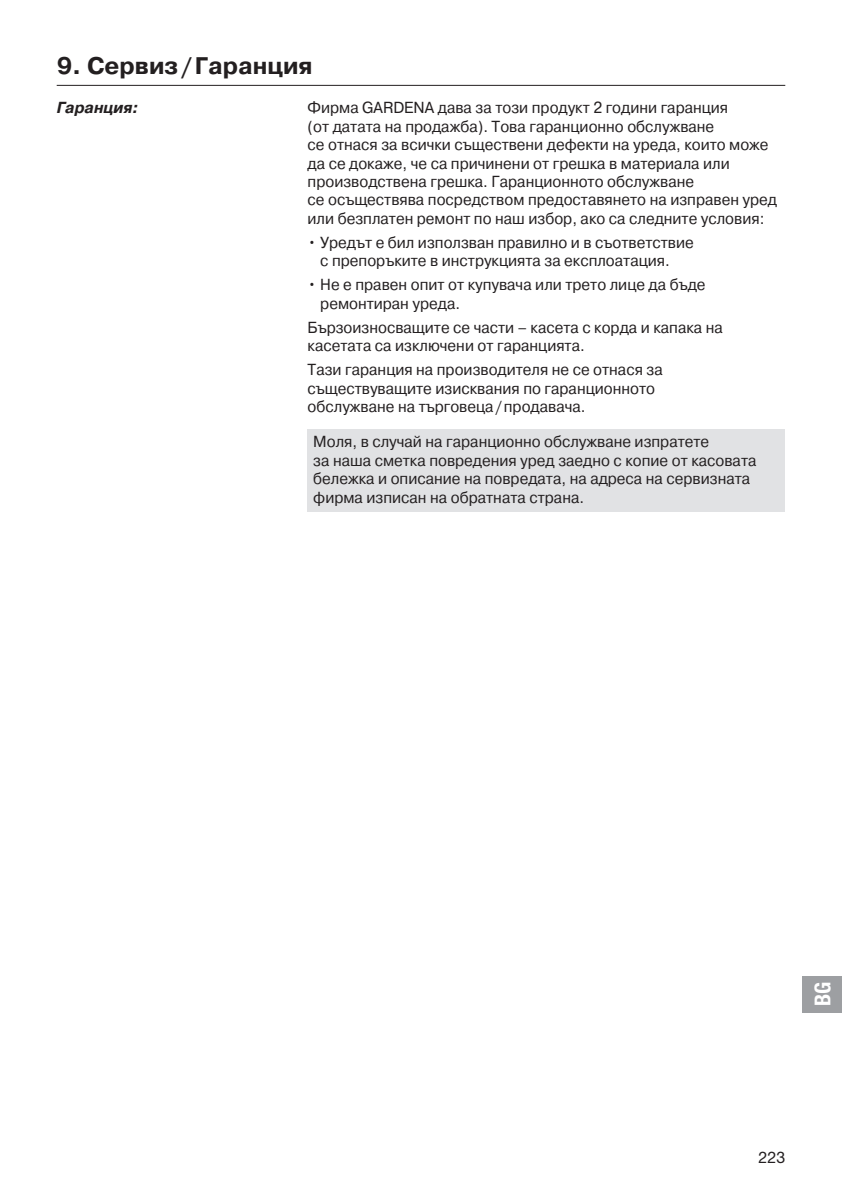
<style>
.page{position:relative;width:842px;height:1191px;background:#fff}
.page>*{position:absolute;margin:0;border:0;box-sizing:border-box;transform-origin:0 0}
.t1{font:24px "GARDENA Pro CYR Bold";color:#231f20}
.t2{font:22px "GARDENA Pro Bo Cond";color:#fff}
.t3{font:16px/18.4px "GARDENA Pro CYR Regular";color:#231f20;scale:.95 1}
.t4{font:16px "GARDENA Pro CYR Bo Ita";color:#231f20}
.t5{font:16px "GARDENA Pro";color:#231f20}
</style>
<div class="page">
<div style="left:308px;top:429px;width:477px;height:82px;background:#e1e2e4"></div>
<hr style="left:57px;top:85px;width:728px;height:1px;background:#231f20">
<div style="left:802px;top:976px;width:40px;height:36px;background:#9d9fa2"></div>
<h1 class="t1" style="left:57px;top:52px;width:257px">9. Сервиз/Гаранция</h1>
<p class="t4" style="left:57px;top:99px;width:83px">Гаранция:</p>
<p class="t3" style="left:308px;top:99px;width:496px">Фирма GARDENA дава за този продукт 2 години гаранция<br>(от датата на продажба). Това гаранционно обслужване<br>се отнася за всички съществени дефекти на уреда, които може да се докаже, че са причинени от грешка в материала или производствена грешка. Гаранционното обслужване<br>се осъществява посредством предоставянето на изправен уред или безплатен ремонт по наш избор, ако са следните условия:</p>
<p class="t3" style="left:320px;top:233px;width:395px;text-indent:-13px">• Уредът е бил използван правилно и в съответствие с препоръките в инструкцията за експлоатация.</p>
<p class="t3" style="left:320px;top:276px;width:407px;text-indent:-13px">• Не е правен опит от купувача или трето лице да бъде ремонтиран уреда.</p>
<p class="t3" style="left:308px;top:318px;width:439px">Бързоизносващите се части – касета с корда и капака на касетата са изключени от гаранцията.</p>
<p class="t3" style="left:308px;top:361px;width:375px">Тази гаранция на производителя не се отнася за съществуващите изисквания по гаранционното обслужване на търговеца/продавача.</p>
<p class="t3" style="left:313px;top:433px;width:468px">Моля, в случай на гаранционно обслужване изпратете<br>за наша сметка повредения уред заедно с копие от касовата бележка и описание на повредата, на адреса на сервизната фирма изписан на обратната страна.</p>
<h2 class="t2" style="left:809px;top:1006px;width:26px;rotate:-90deg">BG</h2>
<p class="t5" style="left:759px;top:1147px;width:28px">223</p>
</div>
